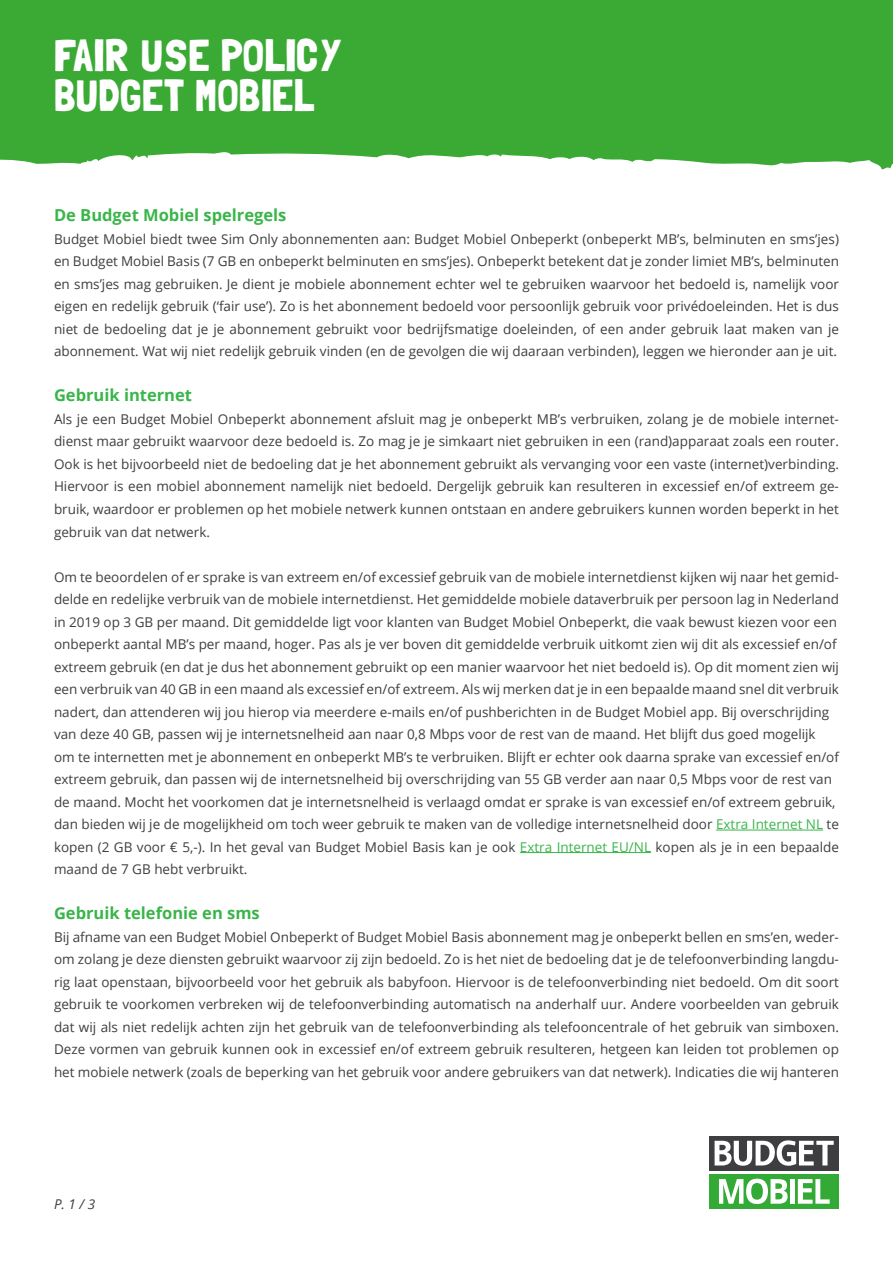
<style>
.page{position:relative;width:893px;height:1263px;background:#fff}
.page>*{position:absolute;margin:0;border:0;box-sizing:border-box;transform-origin:0 0}
.t1{font:45px "Londrina Solid";color:#fff}
.t2{font:700 16.5px "Open Sans";color:#3ab54a}
.t3{font:13.5px/22.5px "Open Sans";color:#3e3e3f;text-align:justify}
.t4{font:italic 13.5px "Open Sans";color:#3e3e3f}
.t5{font:12px "Minion Pro";color:#fff}
.s1{color:#3ab54a}
</style>
<div class="page">
<svg style="left:0;top:0;width:893px;height:170px;background:#47af42"></svg>
<hr style="left:716px;top:830px;width:107px;height:1px;background:#3ab54a">
<hr style="left:520px;top:852px;width:131px;height:1px;background:#3ab54a">
<div style="left:709px;top:1136px;width:130px;height:34px;background:#3e3d40"></div>
<div style="left:709px;top:1174px;width:130px;height:35px;background:#32aa35"></div>
<svg style="left:715px;top:1140px;width:119px;height:26px"></svg>
<svg style="left:719px;top:1179px;width:69px;height:25px"></svg>
<div style="left:790px;top:1179px;width:5px;height:25px;background:#fff"></div>
<svg style="left:798px;top:1179px;width:32px;height:25px"></svg>
<p class="t1" style="left:54px;top:28px;width:289px">FAIR USE POLICY</p>
<p class="t1" style="left:54px;top:69px;width:262px">BUDGET MOBIEL</p>
<p class="t5" style="left:230px;top:96px;width:109px;rotate:-180deg">www.budgetenergie.nl</p>
<p class="t5" style="left:335px;top:96px;width:87px;rotate:-180deg">BIC: ABNANL2A</p>
<p class="t2" style="left:54px;top:204px;width:234px">De Budget Mobiel spelregels</p>
<p class="t3" style="left:54px;top:227px;width:786px">Budget Mobiel biedt twee Sim Only abonnementen aan: Budget Mobiel Onbeperkt (onbeperkt MB’s, belminuten en sms’jes) en Budget Mobiel Basis (7 GB en onbeperkt belminuten en sms’jes). Onbeperkt betekent dat je zonder limiet MB’s, belminuten en sms’jes mag gebruiken. Je dient je mobiele abonnement echter wel te gebruiken waarvoor het bedoeld is, namelijk voor eigen en redelijk gebruik (‘fair use’). Zo is het abonnement bedoeld voor persoonlijk gebruik voor privédoeleinden. Het is dus niet de bedoeling dat je je abonnement gebruikt voor bedrijfsmatige doeleinden, of een ander gebruik laat maken van je abonnement. Wat wij niet redelijk gebruik vinden (en de gevolgen die wij daaraan verbinden), leggen we hieronder aan je uit.</p>
<p class="t2" style="left:54px;top:384px;width:140px">Gebruik internet</p>
<p class="t3" style="left:54px;top:407px;width:786px">Als je een Budget Mobiel Onbeperkt abonnement afsluit mag je onbeperkt MB’s verbruiken, zolang je de mobiele internet&shy;dienst maar gebruikt waarvoor deze bedoeld is. Zo mag je je simkaart niet gebruiken in een (rand)apparaat zoals een router.<br>Ook is het bijvoorbeeld niet de bedoeling dat je het abonnement gebruikt als vervanging voor een vaste (internet)verbinding.<br>Hiervoor is een mobiel abonnement namelijk niet bedoeld. Dergelijk gebruik kan resulteren in excessief en/of extreem ge&shy;bruik, waardoor er problemen op het mobiele netwerk kunnen ontstaan en andere gebruikers kunnen worden beperkt in het gebruik van dat netwerk.</p>
<p class="t3" style="left:54px;top:565px;width:786px">Om te beoordelen of er sprake is van extreem en/of excessief gebruik van de mobiele internetdienst kijken wij naar het gemid&shy;delde en redelijke verbruik van de mobiele internetdienst. Het gemiddelde mobiele dataverbruik per persoon lag in Nederland</p>
<p class="t3" style="left:54px;top:610px;width:785px">in 2019 op 3 GB per maand. Dit gemiddelde ligt voor klanten van Budget Mobiel Onbeperkt, die vaak bewust kiezen voor een</p>
<p class="t3" style="left:54px;top:632px;width:784px">onbeperkt aantal MB’s per maand, hoger. Pas als je ver boven dit gemiddelde verbruik uitkomt zien wij dit als excessief en/of</p>
<p class="t3" style="left:54px;top:655px;width:786px">extreem gebruik (en dat je dus het abonnement gebruikt op een manier waarvoor het niet bedoeld is). Op dit moment zien wij</p>
<p class="t3" style="left:54px;top:677px;width:786px">een verbruik van 40 GB in een maand als excessief en/of extreem. Als wij merken dat je in een bepaalde maand snel dit verbruik nadert, dan attenderen wij jou hierop via meerdere e-mails en/of pushberichten in de Budget Mobiel app. Bij overschrijding</p>
<p class="t3" style="left:54px;top:722px;width:763px">van deze 40 GB, passen wij je internetsnelheid aan naar 0,8 Mbps voor de rest van de maand. Het blijft dus goed mogelijk</p>
<p class="t3" style="left:54px;top:745px;width:786px">om te internetten met je abonnement en onbeperkt MB’s te verbruiken. Blijft er echter ook daarna sprake van excessief en/of</p>
<p class="t3" style="left:54px;top:767px;width:779px">extreem gebruik, dan passen wij de internetsnelheid bij overschrijding van 55 GB verder aan naar 0,5 Mbps voor de rest van</p>
<p class="t3" style="left:54px;top:790px;width:783px">de maand. Mocht het voorkomen dat je internetsnelheid is verlaagd omdat er sprake is van excessief en/of extreem gebruik,</p>
<p class="t3" style="left:54px;top:812px;width:786px">dan bieden wij je de mogelijkheid om toch weer gebruik te maken van de volledige internetsnelheid door <span class="s1">Extra Internet NL</span> te</p>
<p class="t3" style="left:54px;top:835px;width:786px">kopen (2 GB voor € 5,-). In het geval van Budget Mobiel Basis kan je ook <span class="s1">Extra Internet EU/NL</span> kopen als je in een bepaalde maand de 7 GB hebt verbruikt.</p>
<p class="t2" style="left:54px;top:901px;width:207px">Gebruik telefonie en sms</p>
<p class="t3" style="left:54px;top:925px;width:786px">Bij afname van een Budget Mobiel Onbeperkt of Budget Mobiel Basis abonnement mag je onbeperkt bellen en sms’en, weder&shy;om zolang je deze diensten gebruikt waarvoor zij zijn bedoeld. Zo is het niet de bedoeling dat je de telefoonverbinding langdu&shy;rig laat openstaan, bijvoorbeeld voor het gebruik als babyfoon. Hiervoor is de telefoonverbinding niet bedoeld. Om dit soort gebruik te voorkomen verbreken wij de telefoonverbinding automatisch na anderhalf uur. Andere voorbeelden van gebruik dat wij als niet redelijk achten zijn het gebruik van de telefoonverbinding als telefooncentrale of het gebruik van simboxen.<br>Deze vormen van gebruik kunnen ook in excessief en/of extreem gebruik resulteren, hetgeen kan leiden tot problemen op het mobiele netwerk (zoals de beperking van het gebruik voor andere gebruikers van dat netwerk). Indicaties die wij hanteren</p>
<p class="t4" style="left:54px;top:1195px;width:43px">P. 1 / 3</p>
</div>
